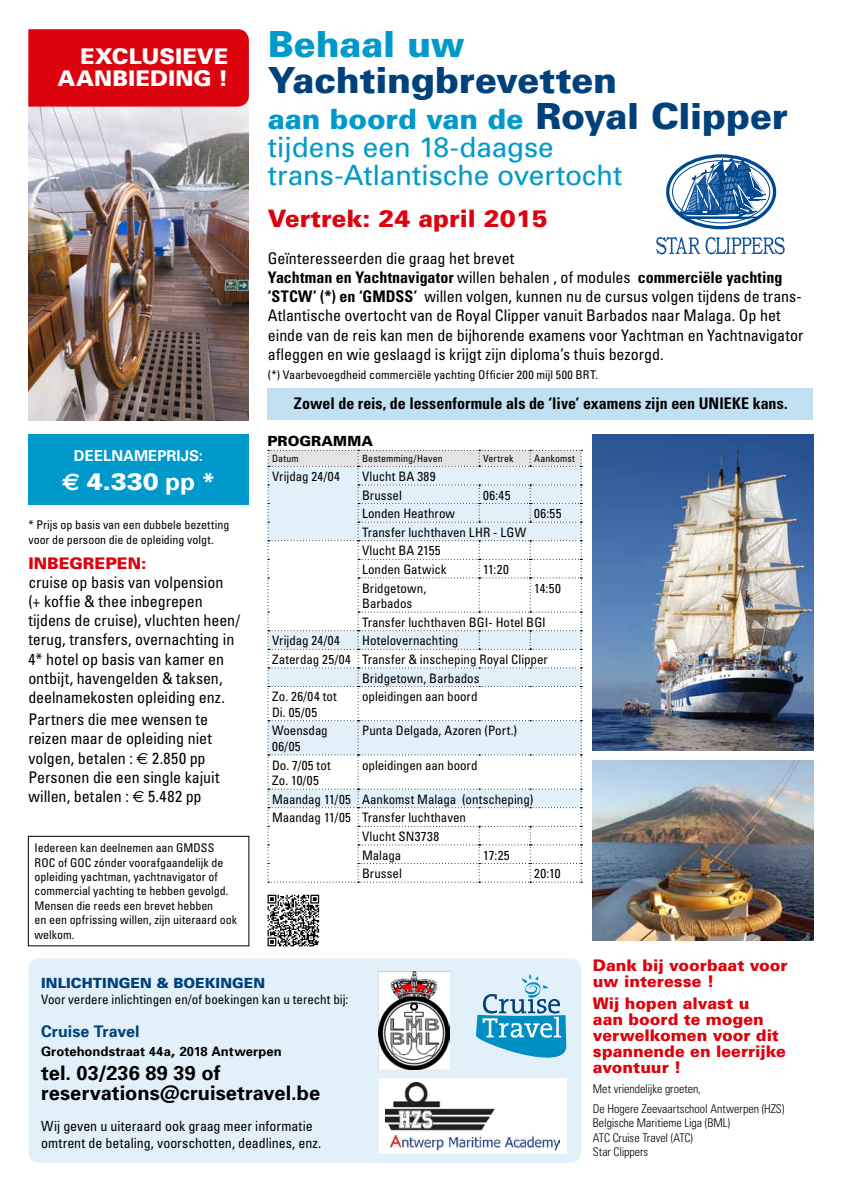
<style>
.page{position:relative;width:842px;height:1191px;background:#fff}
.page>*{position:absolute;margin:0;border:0;box-sizing:border-box;transform-origin:0 0}
.t1{font:900 36px "Univers";letter-spacing:-.005em;color:#00417c}
.t2{font:900 36px "Univers";letter-spacing:-.005em;color:#0099cb}
.t3{font:28px/28px "Univers";letter-spacing:-.005em;color:#0099cb}
.t4{font:900 24px "Univers";color:#dc030e}
.t5{font:900 24px "Univers";color:#fff}
.t6{font:900 21.6px/21.6px "Univers";letter-spacing:.005em;color:#fff;text-align:right}
.t7{font:700 20px/20px "Univers";letter-spacing:.005em;color:#000}
.t8{font:condensed 16px/19.2px "Univers";letter-spacing:-.005em;color:#000}
.t9{font:900 16px/16px "Univers";color:#dc030e}
.t10{font:700 condensed 16px "Univers";color:#000}
.t11{font:700 16px "Univers";color:#00417c}
.t12{font:700 15px "Univers";color:#fff}
.t13{font:condensed 14px/16.8px "Univers";color:#000}
.t14{font:900 14px "Univers";letter-spacing:.005em;color:#00417c}
.t15{font:900 14px "Univers";letter-spacing:.005em;color:#000}
.t16{font:condensed 13px/18.6px "Univers";color:#000}
.t17{font:700 13px "Univers";letter-spacing:.005em;color:#000}
.t18{font:condensed 13px "Univers";letter-spacing:.02em;color:#000}
.t19{font:condensed 12px/14.4px "Univers";color:#000}
.t20{font:300 condensed 12px/14.4px "Univers";letter-spacing:-.005em;color:#000}
.t21{font:condensed 10px "Univers";letter-spacing:.01em;color:#000}
.s1{font-family:"Euro Sans";font-weight:700}
.s2{font-weight:700}
.s3{font-family:"Euro Sans";font-stretch:normal}
.s4{font-weight:900}
.s5{font-weight:900;font-size:36px;color:#00417c}
.s6{font-size:16px}
</style>
<div class="page">
<div style="left:28px;top:958px;width:553px;height:204px;background:#e1f0f9;border-radius:10px"></div>
<div style="left:268px;top:389px;width:545px;height:31px;background:#c1e0f1"></div>
<div style="left:28px;top:435px;width:221px;height:70px;background:#0099cb"></div>
<img style="left:28px;top:107px;width:221px;height:313px">
<img style="left:593px;top:435px;width:221px;height:315px">
<img style="left:593px;top:761px;width:221px;height:180px">
<svg style="left:476px;top:974px;width:90px;height:84px"></svg>
<div style="left:28px;top:29px;width:221px;height:78px;background:#dc030e"></div>
<div style="left:28px;top:836px;width:221px;height:110px;border:1px solid #000"></div>
<svg style="left:268px;top:450px;width:314px;height:432px"></svg>
<div style="left:379px;top:1078px;width:187px;height:76px;background:#fff"></div>
<img style="left:386px;top:1082px;width:173px;height:68px">
<div style="left:666px;top:154px;width:110px;height:75px;border:3px solid #004892;border-radius:50%"></div>
<svg style="left:656px;top:237px;width:129px;height:17px"></svg>
<svg style="left:676px;top:158px;width:90px;height:61px"></svg>
<svg style="left:268px;top:894px;width:51px;height:52px"></svg>
<img style="left:379px;top:971px;width:70px;height:98px">
<h3 class="t6" style="left:58px;top:45px;width:172px">EXCLUSIEVE<br>AANBIEDING !</h3>
<p class="t12" style="left:74px;top:446px;width:131px">DEELNAMEPRIJS:</p>
<h3 class="t5" style="left:62px;top:466px;width:155px"><span class="s1">€</span> 4.330 <span class="s2">pp *</span></h3>
<p class="t19" style="left:28px;top:517px;width:203px">* Prijs op basis van een dubbele bezetting voor de persoon die de opleiding volgt.</p>
<p class="t9" style="left:28px;top:554px;width:120px">INBEGREPEN:</p>
<p class="t8" style="left:28px;top:572px;width:213px">cruise op basis van volpension<br>(+ koffie &amp; thee inbegrepen tijdens de cruise), vluchten heen/ terug, transfers, overnachting in<br>4* hotel op basis van kamer en ontbijt, havengelden &amp; taksen, deelnamekosten opleiding enz.</p>
<p class="t8" style="left:28px;top:709px;width:193px">Partners die mee wensen te reizen maar de opleiding niet volgen, betalen : <span class="s3">€</span> 2.850 pp<br>Personen die een single kajuit willen, betalen : <span class="s3">€</span> 5.482 pp</p>
<p class="t19" style="left:35px;top:840px;width:204px">Iedereen kan deelnemen aan GMDSS ROC of GOC zónder voorafgaandelijk de opleiding yachtman, yachtnavigator of commercial yachting te hebben gevolgd.<br>Mensen die reeds een brevet hebben<br>en een opfrissing willen, zijn uiteraard ook welkom.</p>
<h1 class="t2" style="left:268px;top:22px;width:198px">Behaal uw</h1>
<h1 class="t1" style="left:268px;top:58px;width:351px">Yachtingbrevetten</h1>
<h2 class="t3" style="left:268px;top:105px;width:521px"><span class="s4">aan boord van de</span> <span class="s5">Royal Clipper </span>tijdens een 18-daagse<br>trans-Atlantische overtocht</h2>
<h3 class="t4" style="left:268px;top:204px;width:281px">Vertrek: 24 april 2015</h3>
<p class="t8" style="left:268px;top:248px;width:537px">Geïnteresseerden die graag het brevet<br><span class="s2">Yachtman en Yachtnavigator</span> willen behalen , of modules <span class="s2">commerciële yachting ‘STCW’ (*) en ‘GMDSS’</span> willen volgen, kunnen nu de cursus volgen tijdens de trans-Atlantische overtocht van de Royal Clipper vanuit Barbados naar Malaga. Op het einde van de reis kan men de bijhorende examens voor Yachtman en Yachtnavigator afleggen en wie geslaagd is krijgt zijn diploma’s thuis bezorgd.</p>
<p class="t19" style="left:268px;top:367px;width:332px">(*) Vaarbevoegdheid commerciële yachting Officier 200 mijl 500 BRT.</p>
<p class="t10" style="left:294px;top:394px;width:495px">Zowel de reis, de lessenformule als de ‘live’ examens zijn een UNIEKE kans.</p>
<p class="t15" style="left:268px;top:432px;width:107px">PROGRAMMA</p>
<p class="t21" style="left:272px;top:452px;width:28px">Datum</p>
<p class="t21" style="left:362px;top:452px;width:82px">Bestemming/Haven</p>
<p class="t21" style="left:483px;top:452px;width:32px">Vertrek</p>
<p class="t21" style="left:534px;top:452px;width:42px">Aankomst</p>
<p class="t16" style="left:272px;top:467px;width:70px">Vrijdag 24/04</p>
<p class="t16" style="left:362px;top:467px;width:75px">Vlucht BA 389<br>Brussel</p>
<p class="t16" style="left:483px;top:485px;width:29px">06:45</p>
<p class="t16" style="left:362px;top:504px;width:94px">Londen Heathrow</p>
<p class="t16" style="left:534px;top:504px;width:29px">06:55</p>
<p class="t16" style="left:362px;top:522px;width:166px">Transfer luchthaven LHR - LGW<br>Vlucht BA 2155<br>Londen Gatwick</p>
<p class="t16" style="left:483px;top:559px;width:27px">11:20</p>
<p class="t16" style="left:362px;top:580px;width:66px;line-height:15.6px">Bridgetown,<br>Barbados</p>
<p class="t16" style="left:534px;top:578px;width:28px">14:50</p>
<p class="t16" style="left:362px;top:612px;width:185px">Transfer luchthaven BGI- Hotel BGI</p>
<p class="t16" style="left:272px;top:631px;width:70px">Vrijdag 24/04</p>
<p class="t16" style="left:362px;top:631px;width:98px">Hotelovernachting</p>
<p class="t16" style="left:272px;top:649px;width:277px">Zaterdag 25/04 Transfer &amp; inscheping Royal Clipper</p>
<p class="t16" style="left:362px;top:668px;width:119px">Bridgetown, Barbados</p>
<p class="t16" style="left:272px;top:687px;width:66px">Zo. 26/04 tot</p>
<p class="t16" style="left:272px;top:702px;width:47px">Di. 05/05</p>
<p class="t16" style="left:362px;top:687px;width:117px">opleidingen aan boord</p>
<p class="t16" style="left:272px;top:722px;width:57px;line-height:15.6px">Woensdag<br>06/05</p>
<p class="t16" style="left:362px;top:721px;width:157px">Punta Delgada, Azoren (Port.)</p>
<p class="t16" style="left:272px;top:756px;width:60px;line-height:15.6px">Do. 7/05 tot<br>Zo. 10/05</p>
<p class="t16" style="left:362px;top:755px;width:117px">opleidingen aan boord</p>
<p class="t16" style="left:272px;top:789px;width:263px">Maandag 11/05 Aankomst Malaga (ontscheping)</p>
<p class="t16" style="left:272px;top:808px;width:195px">Maandag 11/05 Transfer luchthaven</p>
<p class="t18" style="left:362px;top:828px;width:79px">Vlucht SN3738</p>
<p class="t16" style="left:362px;top:845px;width:41px">Malaga</p>
<p class="t16" style="left:483px;top:845px;width:28px">17:25</p>
<p class="t16" style="left:362px;top:864px;width:41px">Brussel</p>
<p class="t16" style="left:534px;top:864px;width:28px">20:10</p>
<p class="t14" style="left:41px;top:974px;width:225px">INLICHTINGEN &amp; BOEKINGEN</p>
<p class="t16" style="left:41px;top:989px;width:309px">Voor verdere inlichtingen en/of boekingen kan u terecht bij:</p>
<p class="t11" style="left:41px;top:1021px;width:100px">Cruise Travel</p>
<p class="t17" style="left:41px;top:1043px;width:242px">Grotehondstraat 44a<span class="s6">,</span> 2018 Antwerpen</p>
<p class="t7" style="left:41px;top:1062px;width:280px">tel. 03/236 89 39 of reservations@cruisetravel.be</p>
<p class="t13" style="left:41px;top:1117px;width:282px">Wij geven u uiteraard ook graag meer informatie omtrent de betaling, voorschotten, deadlines, enz.</p>
<p class="t9" style="left:593px;top:957px;width:196px">Dank bij voorbaat voor uw interesse !</p>
<p class="t9" style="left:593px;top:994px;width:194px">Wij hopen alvast u<br>aan boord te mogen verwelkomen voor dit spannende en leerrijke avontuur !</p>
<p class="t20" style="left:593px;top:1078px;width:193px;line-height:20.1px">Met vriendelijke groeten,<br>De Hogere Zeevaartschool Antwerpen (HZS)</p>
<p class="t20" style="left:593px;top:1115px;width:139px">Belgische Maritieme Liga (BML)<br>ATC Cruise Travel (ATC)<br>Star Clippers</p>
</div>
